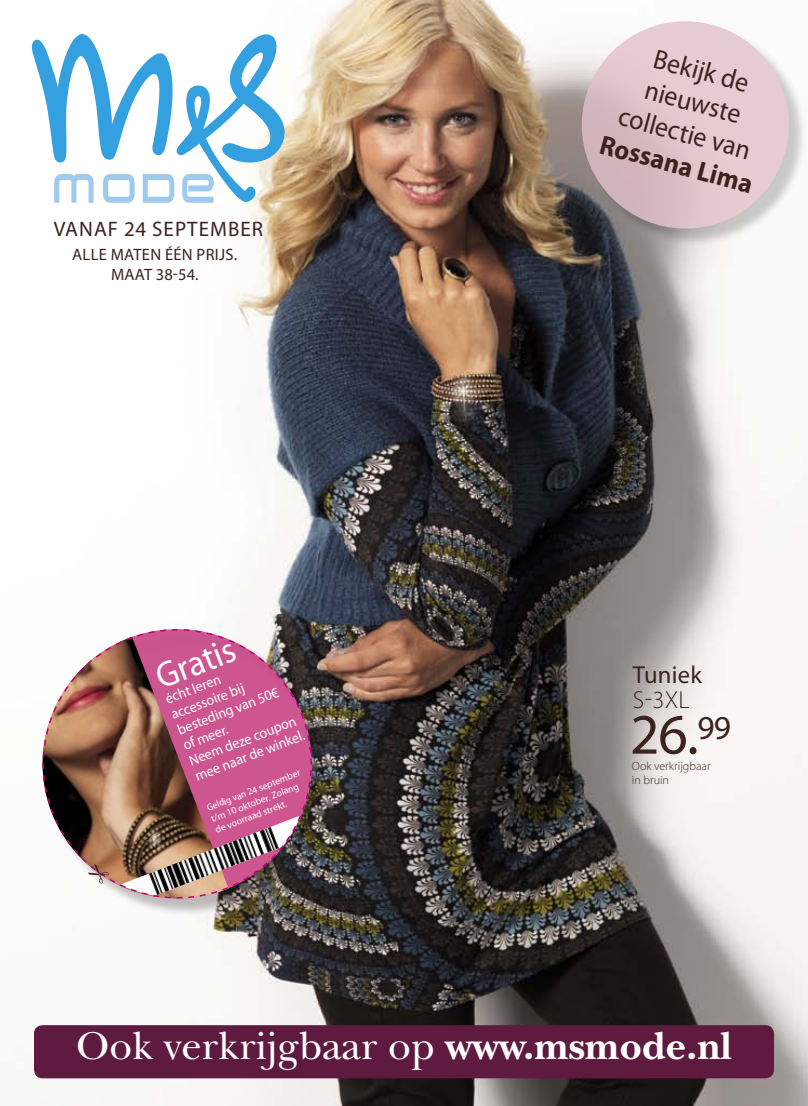
<style>
.page{position:relative;width:808px;height:1106px;background:#fff}
.page>*{position:absolute;margin:0;border:0;box-sizing:border-box;transform-origin:0 0}
.t1{font:57.45px "Myriad Pro";color:#3c231e}
.t2{font:40.5px "New Baskerville Std";letter-spacing:.005em;color:#fff}
.t3{font:36px "Myriad Pro";color:#fff;scale:.95 1}
.t4{font:27.3px/32.2px "Myriad Pro";color:#3c231e;text-align:center;scale:.95 1}
.t5{font:700 27.3px "Myriad Pro";color:#3c231e;scale:.95 1}
.t6{font:24.6px "Myriad Pro";letter-spacing:.01em;color:#3c231e}
.t7{font:300 24.6px "Myriad Pro";color:#3c231e}
.t8{font:21px "Myriad Pro";letter-spacing:.05em;color:#3c231e}
.t9{font:16.5px/19.5px "Myriad Pro";letter-spacing:.02em;color:#3c231e}
.t10{font:14.7px/16.5px "Myriad Pro";color:#fff;scale:.95 1}
.t11{font:300 12px/13.5px "Myriad Pro";color:#3c231e}
.t12{font:9.75px/12px "Myriad Pro";color:#fff;scale:.95 1}
.s1{font-weight:700}
</style>
<div class="page">
<img style="left:0;top:0;width:808px;height:1106px">
<svg style="left:31px;top:12px;width:271px;height:192px"></svg>
<div style="left:34px;top:1025px;width:740px;height:53px;background:#5f1a40;border-radius:9px"></div>
<div style="left:584px;top:23px;width:223px;height:223px;background:#000;opacity:.25"></div>
<div style="left:582px;top:21px;width:207px;height:207px;background:linear-gradient(to right,#d5b8be,#ebd0d7);border-radius:50%"></div>
<div style="left:45px;top:631px;width:285px;height:285px;background:#000;opacity:.25"></div>
<img style="left:28px;top:615px;width:298px;height:297px">
<h3 class="t8" style="left:54px;top:216px;width:211px">VANAF 24 SEPTEMBER</h3>
<p class="t9" style="left:111px;top:245px;width:128px;text-indent:-39px">ALLE MATEN ÉÉN PRIJS.<br>MAA</p>
<p class="t9" style="left:144px;top:264px;width:56px">T 38-54.</p>
<h3 class="t3" style="left:149px;top:656px;width:92px;rotate:-21deg">GRATIS</h3>
<p class="t10" style="left:163px;top:691px;width:125px;rotate:-21deg">ÉCHT LEREN<br>ACCESSOIRE BIJ<br>BESTEDING VAN 50€<br>OF MEER.<br>NEEM DEZE COUPON<br>MEE NAARDE WINKEL.</p>
<p class="t12" style="left:205px;top:802px;width:108px;rotate:-21deg">GELDIG VAN 24 SEPTEMBER<br>T/M 10 OKTOBER. ZOLANG<br>DE VOORRAAD STREKT.</p>
<h3 class="t4" style="left:640px;top:37px;width:144px;rotate:15deg">BEKIJK DE<br>NIEUWSTE<br>COLLECTIE VAN</h3>
<h3 class="t5" style="left:605px;top:126px;width:167px;rotate:15deg">Rossana Lima</h3>
<h3 class="t6" style="left:633px;top:660px;width:71px">TUNIEK</h3>
<h3 class="t7" style="left:633px;top:685px;width:58px">S-3XL</h3>
<h1 class="t1" style="left:630px;top:699px;width:103px">26.<sup>99</sup></h1>
<p class="t11" style="left:632px;top:759px;width:80px">Ook verkrijgbaar in bruin</p>
<h2 class="t2" style="left:76px;top:1022px;width:657px">Ook verkrijgbaar op <span class="s1">www.msmode.nl</span></h2>
</div>
